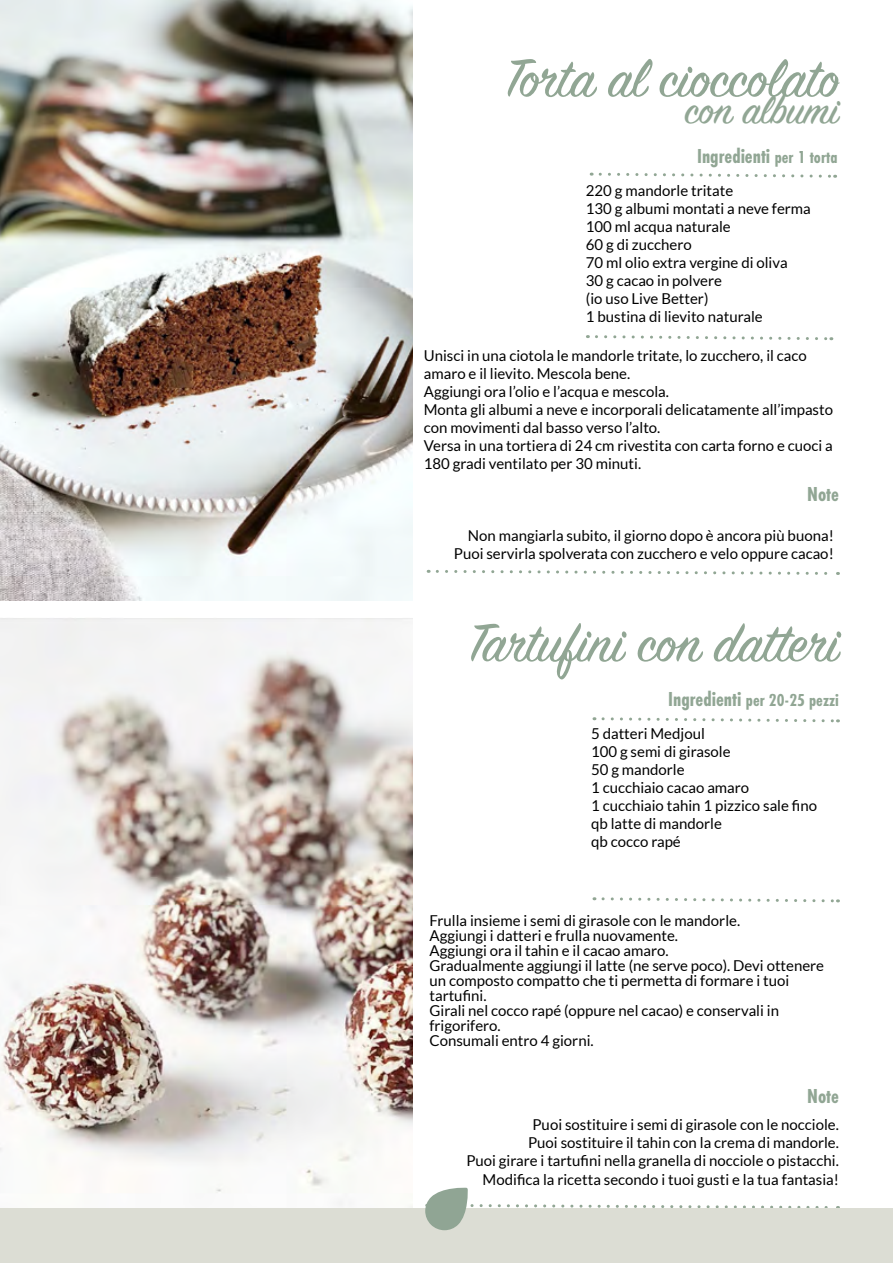
<style>
.page{position:relative;width:893px;height:1263px;background:#fff}
.page>*{position:absolute;margin:0;border:0;box-sizing:border-box;transform-origin:0 0}
.t1{font:60px "Sign Painter House Script";color:#91a694}
.t2{font:45px "Sign Painter House Script";color:#91a694}
.t3{font:700 21px "Futura PT Cond";color:#91a694}
.t4{font:700 18px "Futura PT Cond";color:#91a694}
.t5{font:15px/18px "Lato";color:#000}
.s1{font-size:18px}
.s2{font-size:21px}
</style>
<div class="page">
<img style="left:0;top:0;width:412px;height:600px">
<img style="left:0;top:618px;width:412px;height:591px">
<svg style="left:591px;top:172px;width:245px;height:6px"></svg>
<svg style="left:594px;top:717px;width:244px;height:6px"></svg>
<svg style="left:587px;top:335px;width:245px;height:6px"></svg>
<svg style="left:594px;top:897px;width:244px;height:6px"></svg>
<svg style="left:428px;top:569px;width:410px;height:6px"></svg>
<div style="left:0;top:1209px;width:893px;height:54px;background:#dcddd4"></div>
<svg style="left:425px;top:1188px;width:413px;height:42px"></svg>
<h1 class="t1" style="left:505px;top:41px;width:336px">Torta al cioccolato</h1>
<h2 class="t2" style="left:685px;top:82px;width:156px">con albumi</h2>
<h3 class="t3" style="left:697px;top:144px;width:142px">Ingredienti <span class="s1">per 1 torta</span></h3>
<p class="t5" style="left:586px;top:182px;width:226px">220 g mandorle tritate<br>130 g albumi montati a neve ferma<br>100 ml acqua naturale<br>60 g di zucchero<br>70 ml olio extra vergine di oliva<br>30 g cacao in polvere<br>(io uso Live Better)<br>1 bustina di lievito naturale</p>
<p class="t5" style="left:424px;top:346px;width:411px">Unisci in una ciotola le mandorle tritate, lo zucchero, il caco amaro e il lievito. Mescola bene.<br>Aggiungi ora l’olio e l’acqua e mescola.<br>Monta gli albumi a neve e incorporali delicatamente all’impasto con movimenti dal basso verso l’alto.<br>Versa in una tortiera di 24 cm rivestita con carta forno e cuoci a 180 gradi ventilato per 30 minuti.</p>
<h3 class="t3" style="left:807px;top:482px;width:33px">Note</h3>
<p class="t5" style="left:454px;top:526px;width:381px;text-align:right">Non mangiarla subito, il giorno dopo è ancora più buona!<br>Puoi servirla spolverata con zucchero e velo oppure cacao!</p>
<h1 class="t1" style="left:468px;top:606px;width:372px">Tartufini con datteri</h1>
<p class="t4" style="left:668px;top:689px;width:172px"><span class="s2">Ingredienti</span> per 20-25 pezzi</p>
<p class="t5" style="left:591px;top:725px;width:228px">5 datteri Medjoul<br>100 g semi di girasole<br>50 g mandorle<br>1 cucchiaio cacao amaro<br>1 cucchiaio tahin 1 pizzico sale fino qb latte di mandorle<br>qb cocco rapé</p>
<p class="t5" style="left:429px;top:913px;width:396px;line-height:15px">Frulla insieme i semi di girasole con le mandorle.<br>Aggiungi i datteri e frulla nuovamente.<br>Aggiungi ora il tahin e il cacao amaro.<br>Gradualmente aggiungi il latte (ne serve poco). Devi ottenere un composto compatto che ti permetta di formare i tuoi tartufini.<br>Girali nel cocco rapé (oppure nel cacao) e conservali in frigorifero.<br>Consumali entro 4 giorni.</p>
<h3 class="t3" style="left:807px;top:1084px;width:33px">Note</h3>
<p class="t5" style="left:466px;top:1116px;width:374px;text-align:right">Puoi sostituire i semi di girasole con le nocciole.<br>Puoi sostituire il tahin con la crema di mandorle.<br>Puoi girare i tartufini nella granella di nocciole o pistacchi.<br>Modifica la ricetta secondo i tuoi gusti e la tua fantasia!</p>
</div>
